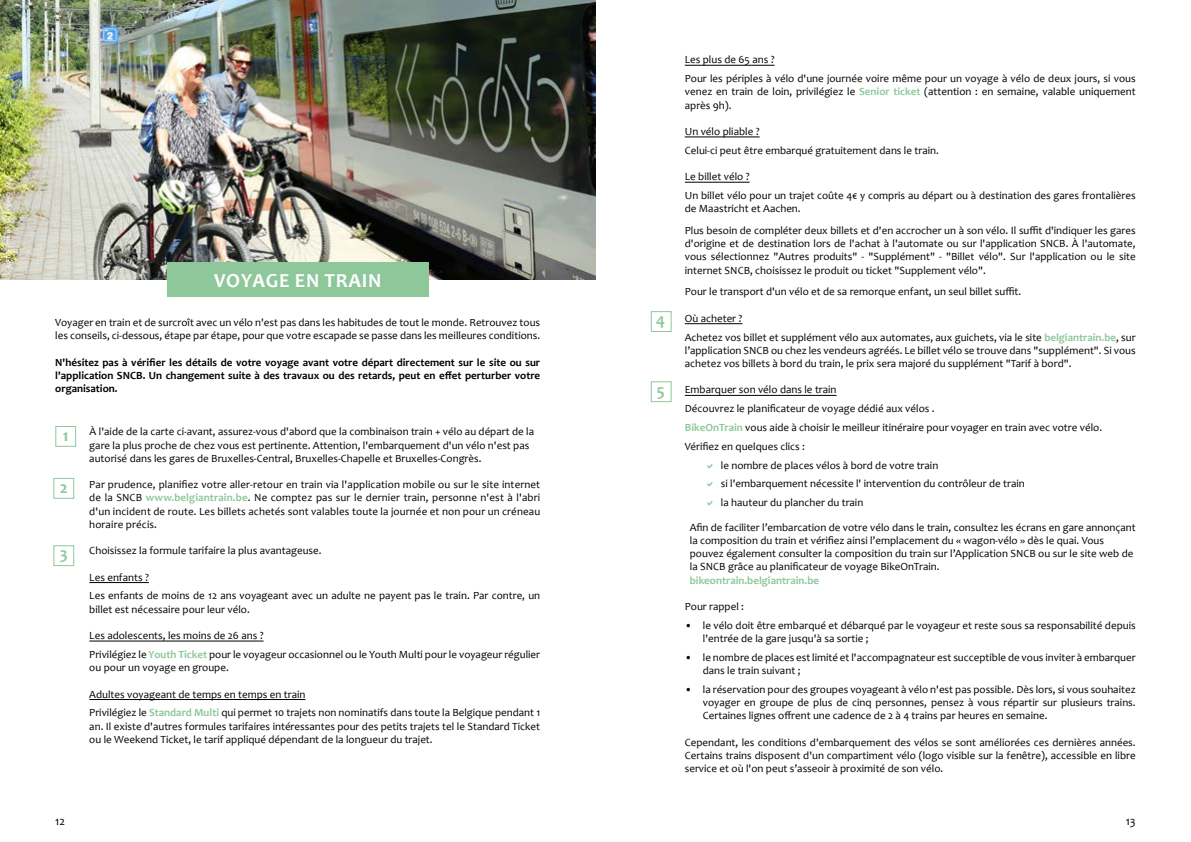
<style>
.page{position:relative;width:1191px;height:842px;background:#fff}
.page>*{position:absolute;margin:0;border:0;box-sizing:border-box;transform-origin:0 0}
.t1{font:700 20px "Candara";letter-spacing:.04em;color:#fff}
.t2{font:700 17px "Candara";color:#8ec89a}
.t3{font:12px "Candara";color:#000}
.t4{font:11px/13.2px "Candara";color:#000}
.t5{font:700 11px/13.2px "Candara";color:#000;text-align:justify}
.t6{font:700 11px "Candara";color:#8ec89a}
.t7{font:7px "Profile Pro";color:#fff}
.s1{font-weight:700;font-size:17px;color:#8ec89a}
.s2{font-weight:700;color:#8ec89a}
</style>
<div class="page">
<div style="left:651px;top:311px;width:20px;height:21px;border:1px solid #8ec89a"></div>
<div style="left:651px;top:381px;width:20px;height:21px;border:1px solid #8ec89a"></div>
<hr style="left:685px;top:65px;width:89px;height:1px;background:#000">
<hr style="left:685px;top:137px;width:74px;height:1px;background:#000">
<hr style="left:685px;top:182px;width:64px;height:1px;background:#000">
<hr style="left:685px;top:323px;width:57px;height:1px;background:#000">
<hr style="left:685px;top:395px;width:151px;height:1px;background:#000">
<div style="left:55px;top:426px;width:21px;height:21px;border:1px solid #8ec89a"></div>
<hr style="left:89px;top:582px;width:60px;height:1px;background:#000">
<hr style="left:89px;top:641px;width:174px;height:1px;background:#000">
<hr style="left:89px;top:699px;width:216px;height:1px;background:#000">
<div style="left:53px;top:478px;width:21px;height:21px;border:1px solid #8ec89a"></div>
<div style="left:53px;top:545px;width:21px;height:21px;border:1px solid #8ec89a"></div>
<img style="left:0;top:0;width:595px;height:280px">
<div style="left:167px;top:263px;width:261px;height:34px;background:#8ec89a"></div>
<p class="t7" style="left:4px;top:268px;width:94px;rotate:-90deg">© FTPL- Province de Liège -© SNCB</p>
<h1 class="t1" style="left:214px;top:268px;width:169px">VOYAGE EN TRAIN</h1>
<p class="t4" style="left:55px;top:316px;width:486px">Voyager en train et de surcroît avec un vélo n'est pas dans les habitudes de tout le monde. Retrouvez tous les conseils, ci-dessous, étape par étape, pour que votre escapade se passe dans les meilleures conditions.</p>
<p class="t5" style="left:55px;top:355px;width:486px">N'hésitez pas à vérifier les détails de votre voyage avant votre départ directement sur le site ou sur l'application SNCB. Un changement suite à des travaux ou des retards, peut en effet perturber votre organisation.</p>
<p class="t4" style="left:89px;top:425px;width:446px;text-indent:-26px"><span class="s1">1</span> À l'aide de la carte ci-avant, assurez-vous d'abord que la combinaison train + vélo au départ de la gare la plus proche de chez vous est pertinente. Attention, l'embarquement d'un vélo n'est pas autorisé dans les gares de Bruxelles-Central, Bruxelles-Chapelle et Bruxelles-Congrès.</p>
<p class="t4" style="left:89px;top:478px;width:452px;text-align:justify">Par prudence, planifiez votre aller-retour en train via l'application mobile ou sur le site internet de la SNCB <span class="s2">www.belgiantrain.be</span>. Ne comptez pas sur le dernier train, personne n'est à l'abri d'un incident de route. Les billets achetés sont valables toute la journée et non pour un créneau horaire précis.</p>
<p class="t4" style="left:89px;top:544px;width:234px">Choisissez la formule tarifaire la plus avantageuse.</p>
<p class="t4" style="left:89px;top:567px;width:452px;line-height:18.9px">Les enfants ?<br>Les enfants de moins de 12 ans voyageant avec un adulte ne payent pas le train. Par contre, un</p>
<p class="t4" style="left:89px;top:602px;width:162px">billet est nécessaire pour leur vélo.</p>
<p class="t4" style="left:89px;top:626px;width:452px;line-height:18.9px">Les adolescents, les moins de 26 ans ?<br>Privilégiez le <span class="s2">Youth Ticket</span> pour le voyageur occasionnel ou le Youth Multi pour le voyageur régulier</p>
<p class="t4" style="left:89px;top:661px;width:141px">ou pour un voyage en groupe.</p>
<p class="t4" style="left:89px;top:684px;width:452px;line-height:18.9px">Adultes voyageant de temps en temps en train<br>Privilégiez le <span class="s2">Standard Multi</span> qui permet 10 trajets non nominatifs dans toute la Belgique pendant 1</p>
<p class="t4" style="left:89px;top:719px;width:452px">an. Il existe d'autres formules tarifaires intéressantes pour des petits trajets tel le Standard Ticket ou le Weekend Ticket, le tarif appliqué dépendant de la longueur du trajet.</p>
<h2 class="t2" style="left:60px;top:477px;width:10px">2</h2>
<h2 class="t2" style="left:60px;top:543px;width:10px">3</h2>
<h2 class="t2" style="left:656px;top:309px;width:11px">4</h2>
<h2 class="t2" style="left:657px;top:379px;width:10px">5</h2>
<p class="t4" style="left:685px;top:50px;width:452px;line-height:18.9px">Les plus de 65 ans ?<br>Pour les périples à vélo d'une journée voire même pour un voyage à vélo de deux jours, si vous</p>
<p class="t4" style="left:685px;top:85px;width:452px">venez en train de loin, privilégiez le <span class="s2">Senior ticket</span> (attention : en semaine, valable uniquement après 9h).</p>
<p class="t4" style="left:685px;top:122px;width:255px;line-height:18.9px">Un vélo pliable ?<br>Celui-ci peut être embarqué gratuitement dans le train.</p>
<p class="t4" style="left:685px;top:167px;width:452px;line-height:18.9px">Le billet vélo ?<br>Un billet vélo pour un trajet coûte 4€ y compris au départ ou à destination des gares frontalières</p>
<p class="t4" style="left:685px;top:198px;width:452px;line-height:21.7px">de Maastricht et Aachen.<br>Plus besoin de compléter deux billets et d'en accrocher un à son vélo. Il suffit d'indiquer les gares</p>
<p class="t4" style="left:685px;top:237px;width:452px;text-align:justify">d'origine et de destination lors de l'achat à l'automate ou sur l'application SNCB. À l'automate, vous sélectionnez "Autres produits" - "Supplément" - "Billet vélo". Sur l'application ou le site internet SNCB, choisissez le produit ou ticket "Supplement vélo".</p>
<p class="t4" style="left:685px;top:285px;width:338px">Pour le transport d'un vélo et de sa remorque enfant, un seul billet suffit.</p>
<p class="t4" style="left:685px;top:309px;width:452px;line-height:18.9px">Où acheter ?<br>Achetez vos billet et supplément vélo aux automates, aux guichets, via le site <span class="s2">belgiantrain.be</span>, sur</p>
<p class="t4" style="left:685px;top:343px;width:452px">l’application SNCB ou chez les vendeurs agréés. Le billet vélo se trouve dans "supplément". Si vous achetez vos billets à bord du train, le prix sera majoré du supplément "Tarif à bord".</p>
<p class="t4" style="left:685px;top:383px;width:153px">Embarquer son vélo dans le train</p>
<p class="t4" style="left:685px;top:402px;width:251px">Découvrez le planificateur de voyage dédié aux vélos .</p>
<p class="t4" style="left:685px;top:421px;width:419px"><span class="s2">BikeOnTrain</span> vous aide à choisir le meilleur itinéraire pour voyager en train avec votre vélo.</p>
<p class="t4" style="left:685px;top:440px;width:122px">Vérifiez en quelques clics :</p>
<p class="t4" style="left:721px;top:458px;width:219px">le nombre de places vélos à bord de votre train</p>
<p class="t4" style="left:721px;top:477px;width:305px">si l'embarquement nécessite l' intervention du contrôleur de train</p>
<p class="t4" style="left:721px;top:496px;width:144px">la hauteur du plancher du train</p>
<p class="t4" style="left:690px;top:520px;width:447px">Afin de faciliter l’embarcation de votre vélo dans le train, consultez les écrans en gare annonçant la composition du train et vérifiez ainsi l’emplacement du « wagon-vélo » dès le quai. Vous pouvez également consulter la composition du train sur l’Application SNCB ou sur le site web de la SNCB grâce au planificateur de voyage BikeOnTrain.</p>
<p class="t6" style="left:690px;top:573px;width:131px">bikeontrain.belgiantrain.be</p>
<p class="t4" style="left:685px;top:600px;width:61px">Pour rappel :</p>
<p class="t4" style="left:703px;top:618px;width:434px;text-indent:-18px">• le vélo doit être embarqué et débarqué par le voyageur et reste sous sa responsabilité depuis l'entrée de la gare jusqu'à sa sortie ;</p>
<p class="t4" style="left:703px;top:651px;width:434px;text-indent:-18px">• le nombre de places est limité et l'accompagnateur est succeptible de vous inviter à embarquer dans le train suivant ;</p>
<p class="t4" style="left:703px;top:683px;width:434px;text-align:justify;text-indent:-18px">• la réservation pour des groupes voyageant à vélo n'est pas possible. Dès lors, si vous souhaitez voyager en groupe de plus de cinq personnes, pensez à vous répartir sur plusieurs trains.<br>Certaines lignes offrent une cadence de 2 à 4 trains par heures en semaine.</p>
<p class="t4" style="left:685px;top:735px;width:452px;text-align:justify">Cependant, les conditions d'embarquement des vélos se sont améliorées ces dernières années.<br>Certains trains disposent d'un compartiment vélo (logo visible sur la fenêtre), accessible en libre service et où l'on peut s’asseoir à proximité de son vélo.</p>
<p class="t3" style="left:55px;top:814px;width:11px">12</p>
<p class="t3" style="left:1125px;top:814px;width:12px">13</p>
</div>
